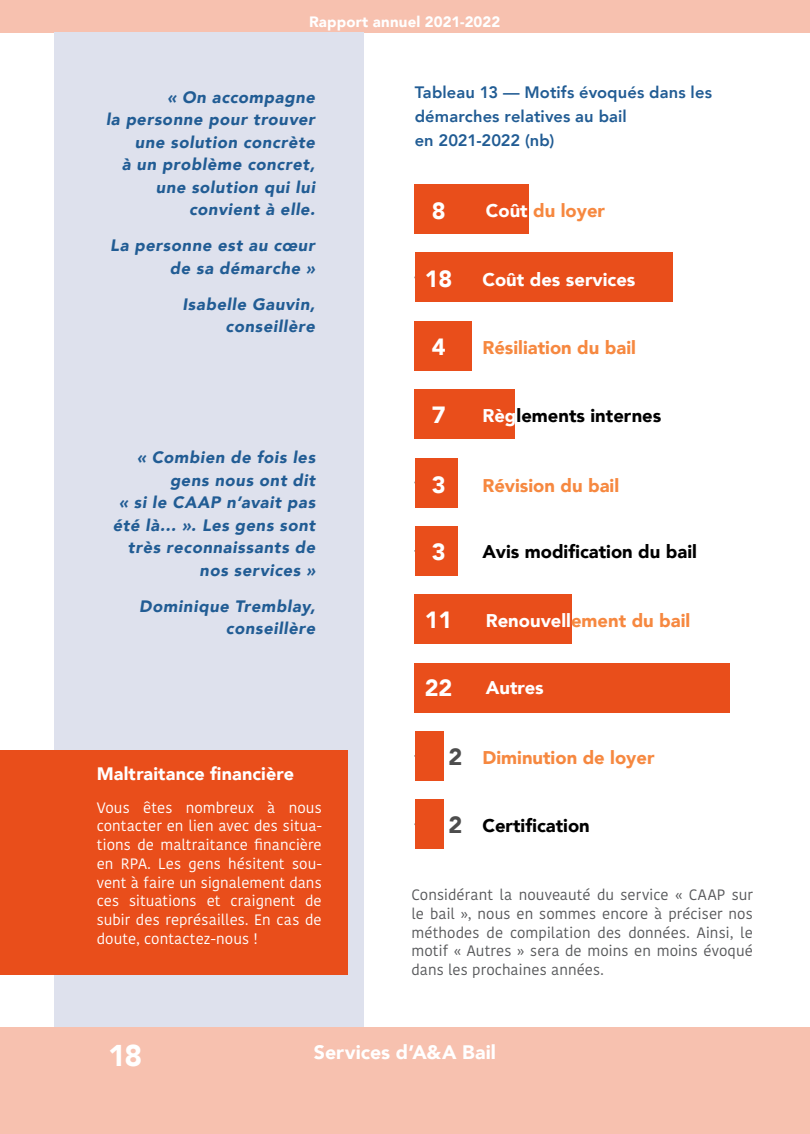
<style>
.page{position:relative;width:810px;height:1134px;background:#fff}
.page>*{position:absolute;margin:0;border:0;box-sizing:border-box;transform-origin:0 0}
.t1{font:900 30px "Avenir";color:#fff}
.t2{font:900 23.4px "Avenir";color:#fff}
.t3{font:900 23.4px "Avenir";color:#4d4d4d}
.t4{font:900 19.5px "Avenir";letter-spacing:.005em;color:#fff}
.t5{font:900 18.45px "Avenir";color:#f68840}
.t6{font:900 18.45px "Avenir";color:#000}
.t7{font:900 18.45px "Avenir";color:#fff}
.Surtitre{font:900 18px "Avenir";letter-spacing:.005em;color:#fff}
.Citation{font:italic 900 16.5px/22.5px "Avenir";letter-spacing:.04em;color:#215c94;text-align:right}
.Tableaux{font:800 16.5px/24px "Avenir";letter-spacing:.01em;color:#215c94}
.TexteCourant{font:15px/18.8px "Kohinoor Bangla";letter-spacing:.005em;color:#fff;text-align:justify}
.TexteCourant-2{font:15px/18.8px "Kohinoor Bangla";letter-spacing:.005em;color:#57585a;text-align:justify}
.t8{font:900 15px "Avenir";letter-spacing:.01em;color:#fff}
.s1{color:#fff}
</style>
<div class="page">
<div style="left:0;top:1027px;width:810px;height:107px;background:#f7c1af"></div>
<div style="left:0;top:0;width:810px;height:32px;background:#f7c1af"></div>
<div style="left:54px;top:32px;width:310px;height:995px;background:#dee1ed"></div>
<div style="left:0;top:750px;width:348px;height:225px;background:#e94e1b"></div>
<div style="left:415px;top:184px;width:114px;height:50px;background:#e94e1b"></div>
<div style="left:415px;top:253px;width:258px;height:49px;background:#e94e1b"></div>
<div style="left:415px;top:321px;width:57px;height:49px;background:#e94e1b"></div>
<div style="left:415px;top:390px;width:100px;height:49px;background:#e94e1b"></div>
<div style="left:415px;top:458px;width:43px;height:49px;background:#e94e1b"></div>
<div style="left:415px;top:526px;width:43px;height:49px;background:#e94e1b"></div>
<div style="left:415px;top:595px;width:157px;height:49px;background:#e94e1b"></div>
<div style="left:415px;top:663px;width:315px;height:49px;background:#e94e1b"></div>
<div style="left:415px;top:731px;width:28px;height:50px;background:#e94e1b"></div>
<div style="left:415px;top:800px;width:28px;height:49px;background:#e94e1b"></div>
<p class="t8" style="left:309px;top:9px;width:193px">Rapport annuel 2021-2022</p>
<p class="Citation" style="left:106px;top:86px;width:210px">« On accompagne<br>la personne pour trouver une solution concrète<br>à un problème concret, une solution qui lui convient à elle.</p>
<p class="Citation" style="left:110px;top:234px;width:206px">La personne est au cœur de sa démarche »</p>
<p class="Citation" style="left:182px;top:293px;width:134px">Isabelle Gauvin, conseillère</p>
<p class="Citation" style="left:113px;top:446px;width:204px">« Combien de fois les gens nous ont dit<br>« si le CAAP n’avait pas été là… ». Les gens sont très reconnaissants de nos services »</p>
<p class="Citation" style="left:139px;top:594px;width:178px">Dominique Tremblay, conseillère</p>
<p class="Surtitre" style="left:97px;top:759px;width:199px">Maltraitance financière</p>
<p class="TexteCourant" style="left:97px;top:798px;width:227px">Vous êtes nombreux à nous contacter en lien avec des situa&shy;tions de maltraitance financière en RPA. Les gens hésitent sou&shy;vent à faire un signalement dans ces situations et craignent de subir des représailles. En cas de doute, contactez-nous !</p>
<p class="Tableaux" style="left:415px;top:80px;width:299px">Tableau 13 — Motifs évoqués dans les démarches relatives au bail<br>en 2021-2022 (nb)</p>
<p class="t2" style="left:432px;top:190px;width:15px">8</p>
<p class="t5" style="left:486px;top:195px;width:121px"><span class="s1">Coût</span> du loyer</p>
<p class="t2" style="left:425px;top:259px;width:29px">18</p>
<p class="t7" style="left:482px;top:264px;width:155px">Coût des services</p>
<p class="t2" style="left:432px;top:327px;width:15px">4</p>
<p class="t5" style="left:482px;top:332px;width:155px">Résiliation du bail</p>
<p class="t2" style="left:432px;top:395px;width:15px">7</p>
<p class="t6" style="left:482px;top:400px;width:180px"><span class="s1">Règ</span>lements internes</p>
<p class="t2" style="left:432px;top:465px;width:15px">3</p>
<p class="t5" style="left:482px;top:470px;width:138px">Révision du bail</p>
<p class="t2" style="left:432px;top:532px;width:15px">3</p>
<p class="t6" style="left:482px;top:536px;width:216px">Avis modification du bail</p>
<p class="t2" style="left:425px;top:600px;width:29px">11</p>
<p class="t5" style="left:486px;top:605px;width:206px"><span class="s1">Renouvell</span>ement du bail</p>
<p class="t2" style="left:425px;top:667px;width:29px">22</p>
<p class="t7" style="left:486px;top:672px;width:59px">Autres</p>
<p class="t3" style="left:448px;top:737px;width:15px">2</p>
<p class="t5" style="left:482px;top:742px;width:174px">Diminution de loyer</p>
<p class="t3" style="left:448px;top:805px;width:15px">2</p>
<p class="t6" style="left:482px;top:810px;width:109px">Certification</p>
<p class="TexteCourant-2" style="left:411px;top:885px;width:343px">Considérant la nouveauté du service « CAAP sur le bail », nous en sommes encore à préciser nos méthodes de compilation des données. Ainsi, le motif « Autres » sera de moins en moins évoqué dans les prochaines années.</p>
<h1 class="t1" style="left:108px;top:1029px;width:36px">18</h1>
<p class="t4" style="left:314px;top:1036px;width:184px">Services d’A&amp;A Bail</p>
</div>
